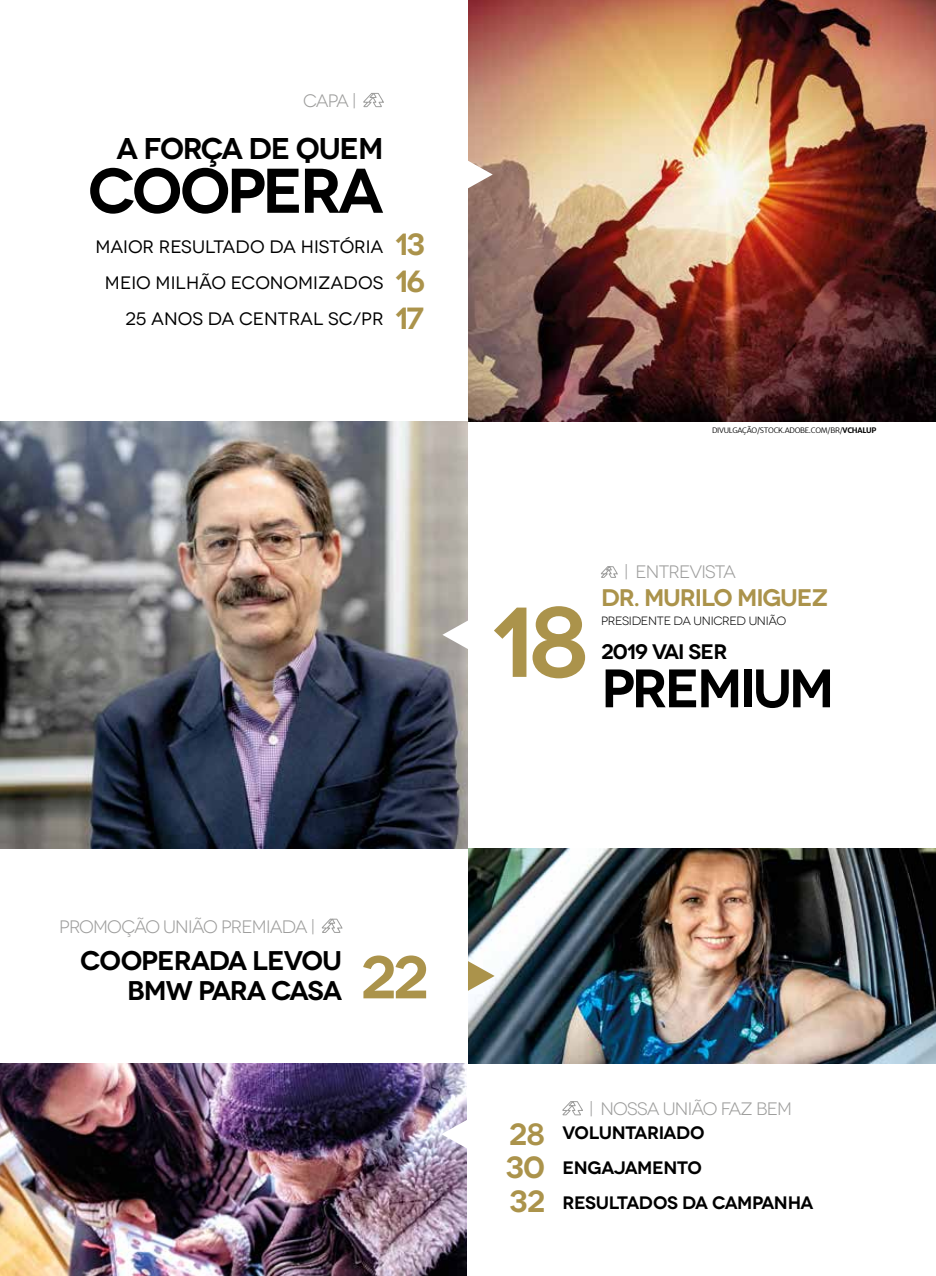
<style>
.page{position:relative;width:936px;height:1276px;background:#fff}
.page>*{position:absolute;margin:0;border:0;box-sizing:border-box;transform-origin:0 0}
.t1{font:600 99px "Novecentowide";color:#ab934b}
.t2{font:600 63px "Novecentowide";letter-spacing:-.055em;color:#000}
.t3{font:600 60px "Novecentowide";color:#ab934b}
.t4{font:600 54px "Novecentowide";letter-spacing:-.06em;color:#000}
.t5{font:600 30.6px/36.8px "Novecentowide";letter-spacing:-.05em;color:#ab934b;text-align:justify}
.t6{font:600 30px "Novecentowide";letter-spacing:-.045em;color:#000}
.t7{font:600 27px/30px "Novecentowide";letter-spacing:-.045em;color:#000;text-align:right}
.t8{font:600 24px "Novecentowide";letter-spacing:-.05em;color:#ab934b}
.t9{font:600 21px "Novecentowide";letter-spacing:-.035em;color:#000}
.t10{font:18px/36px "Novecentowide";color:#000;text-align:right}
.t11{font:18px "Novecentowide";letter-spacing:-.05em;color:#9d9d9c}
.t12{font:600 18px/35px "Novecentowide";letter-spacing:-.03em;color:#000}
.t13{font:12px "Novecentowide";letter-spacing:-.02em;color:#000}
.t14{font:300 7.5px "Merriweather Sans";letter-spacing:-.04em;color:#000}
.s1{font-weight:700}
</style>
<div class="page">
<img style="left:468px;top:0;width:467px;height:421px">
<img style="left:0;top:1063px;width:466px;height:213px">
<svg style="left:363px;top:93px;width:21px;height:15px"></svg>
<svg style="left:321px;top:918px;width:21px;height:15px"></svg>
<img style="left:0;top:421px;width:468px;height:427px">
<img style="left:468px;top:848px;width:467px;height:215px">
<svg style="left:562px;top:1101px;width:21px;height:15px"></svg>
<svg style="left:442px;top:620px;width:26px;height:29px"></svg>
<svg style="left:468px;top:961px;width:26px;height:30px"></svg>
<svg style="left:468px;top:160px;width:24px;height:29px"></svg>
<svg style="left:441px;top:1119px;width:26px;height:30px"></svg>
<svg style="left:601px;top:566px;width:16px;height:12px"></svg>
<p class="t11" style="left:303px;top:90px;width:55px">CAPA |</p>
<h3 class="t6" style="left:116px;top:130px;width:269px">A FORÇA DE QUEM</h3>
<h2 class="t2" style="left:88px;top:152px;width:297px">COOPERA</h2>
<p class="t10" style="left:95px;top:229px;width:289px">MAIOR RESULTADO DA HISTÓRIA<br>MEIO MILHÃO ECONOMIZADOS<br>25 ANOS DA CENTRAL SC/PR</p>
<h3 class="t5" style="left:394px;top:226px;width:32px">13<br>16<br>17</h3>
<p class="t14" style="left:712px;top:425px;width:166px">DIVULGAÇÃO/STOCK.ADOBE.COM/BR/<span class="s1">VCHALUP</span></p>
<h1 class="t1" style="left:490px;top:581px;width:100px">18</h1>
<p class="t11" style="left:624px;top:561px;width:113px">| ENTREVISTA</p>
<h3 class="t8" style="left:601px;top:583px;width:229px">DR. MURILO MIGUEZ</h3>
<p class="t13" style="left:601px;top:614px;width:186px">PRESIDENTE DA UNICRED UNIÃO</p>
<p class="t9" style="left:601px;top:639px;width:128px">2019 VAI SER</p>
<h3 class="t4" style="left:601px;top:655px;width:235px">PREMIUM</h3>
<p class="t11" style="left:59px;top:916px;width:257px">PROMOÇÃO UNIÃO PREMIADA |</p>
<h3 class="t7" style="left:80px;top:945px;width:263px">COOPERADA LEVOU<br>BMW PARA CASA</h3>
<h3 class="t3" style="left:360px;top:940px;width:70px">22</h3>
<h3 class="t5" style="left:505px;top:1117px;width:41px;line-height:33.8px">28<br>30<br>32</h3>
<p class="t11" style="left:589px;top:1098px;width:204px">| NOSSA UNIÃO FAZ BEM</p>
<p class="t12" style="left:562px;top:1115px;width:252px">VOLUNTARIADO<br>ENGAJAMENTO<br>RESULTADOS DA CAMPANHA</p>
</div>
